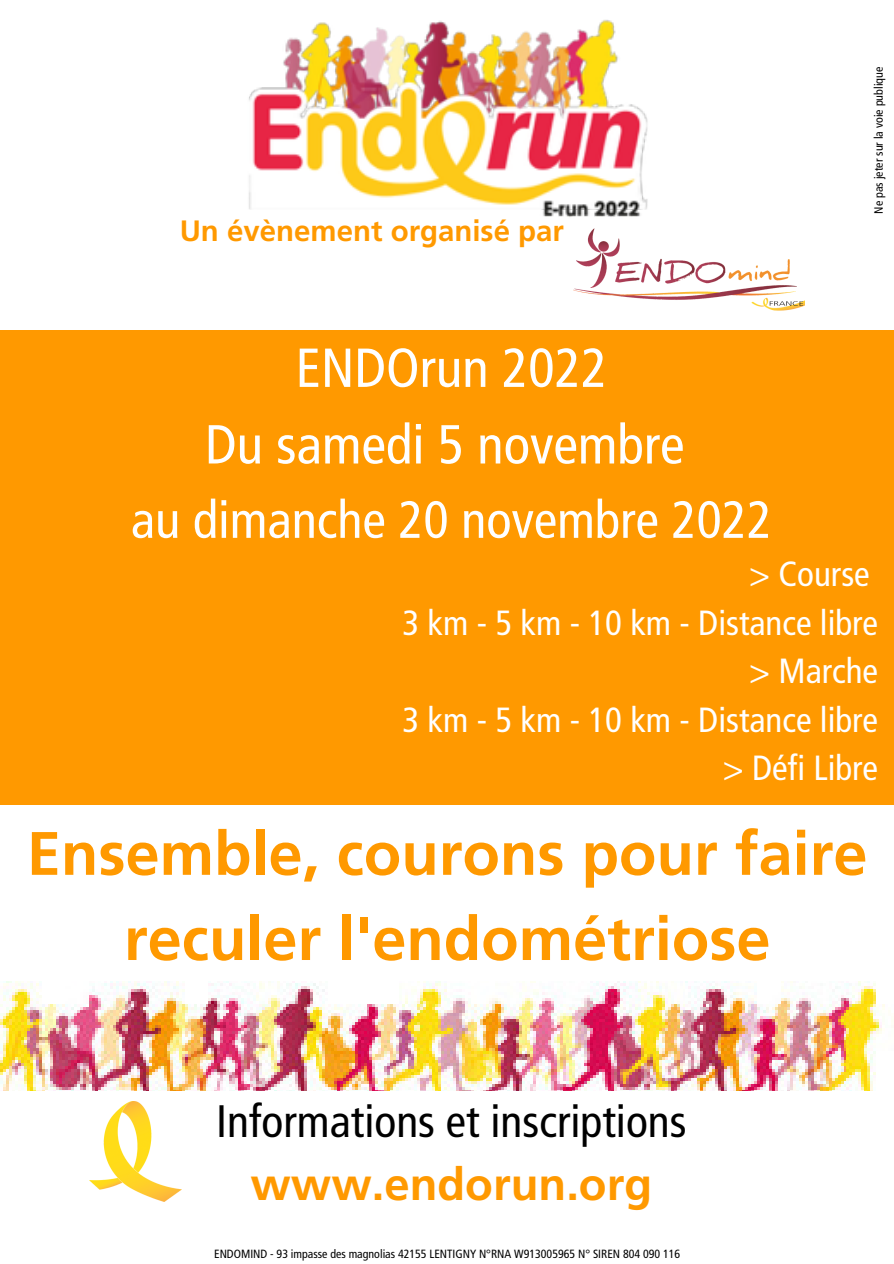
<style>
.page{position:relative;width:894px;height:1264px;background:#fff}
.page>*{position:absolute;margin:0;border:0;box-sizing:border-box;transform-origin:0 0}
.t1{font:700 61.2px/85.2px "Frutiger LT Std";color:#f90;text-align:center}
.t2{font:condensed 54.9px/76.5px "Frutiger LT Std";color:#fff;text-align:center}
.t3{font:condensed 52.35px "Frutiger LT Std";color:#fff}
.t4{font:condensed 45.45px "Frutiger LT Std";color:#000}
.t5{font:700 45.45px "Frutiger LT Std";color:#f90}
.t6{font:condensed 34.95px/48.3px "Frutiger LT Std";color:#fff;text-align:right}
.t7{font:700 29.4px "Frutiger LT Std";color:#f90}
.t8{font:condensed 12px "Frutiger LT Std";color:#000}
.t9{font:condensed 11.85px "Frutiger LT Std";color:#000}
</style>
<div class="page">
<img style="left:89px;top:1101px;width:93px;height:100px">
<div style="left:0;top:330px;width:893px;height:474px;background:#f90"></div>
<img style="left:249px;top:19px;width:399px;height:198px">
<img style="left:573px;top:228px;width:231px;height:83px">
<img style="left:0;top:981px;width:893px;height:109px">
<p class="t7" style="left:180px;top:219px;width:386px">Un évènement organisé par</p>
<p class="t8" style="left:873px;top:213px;width:148px;rotate:-90deg">Ne pas jeter sur la voie publique</p>
<h2 class="t2" style="left:205px;top:335px;width:481px">ENDOrun 2022<br>Du samedi 5 novembre</h2>
<h3 class="t3" style="left:131px;top:498px;width:642px">au dimanche 20 novembre 2022</h3>
<p class="t6" style="left:402px;top:553px;width:477px">&gt; Course<br>3 km - 5 km - 10 km - Distance libre &gt; Marche<br>3 km - 5 km - 10 km - Distance libre &gt; Défi Libre</p>
<h1 class="t1" style="left:27px;top:816px;width:841px">Ensemble, courons pour faire reculer l'endométriose</h1>
<h3 class="t4" style="left:216px;top:1102px;width:472px">Informations et inscriptions</h3>
<h3 class="t5" style="left:250px;top:1165px;width:403px">www.endorun.org</h3>
<p class="t9" style="left:214px;top:1249px;width:467px">ENDOMIND - 93 impasse des magnolias 42155 LENTIGNY N°RNA W913005965 N° SIREN 804 090 116</p>
</div>
